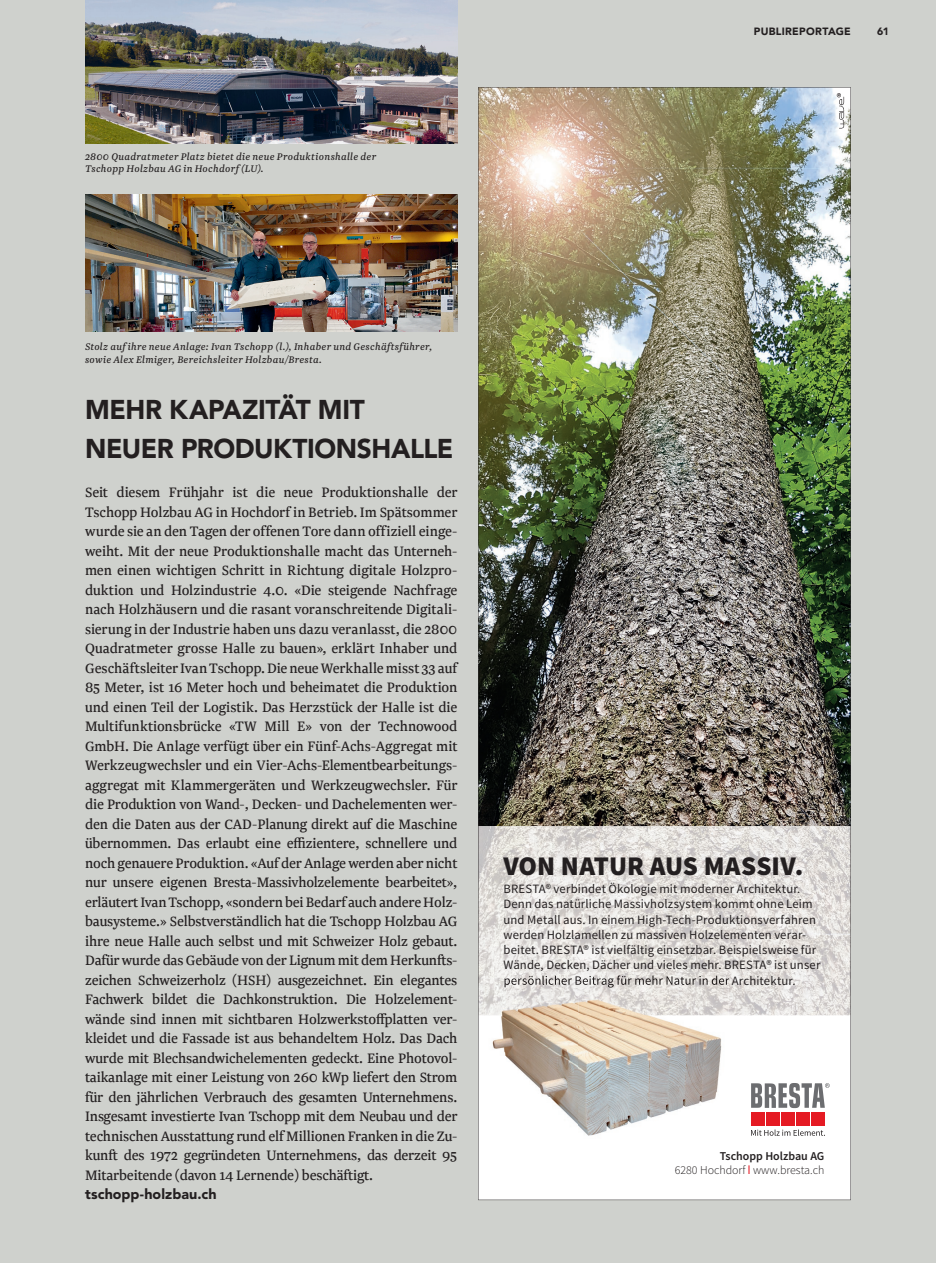
<style>
.page{position:relative;width:936px;height:1263px;background:#fff}
.page>*{position:absolute;margin:0;border:0;box-sizing:border-box;transform-origin:0 0}
.t1{font:900 27px/39px "Avenir LT Std";letter-spacing:-.015em;color:#231f20}
.t2{font:900 27px "Source Sans Pro";color:#231f20}
.t3{font:15.9px/19.5px "Newzald";letter-spacing:-.01em;color:#231f20;text-align:justify}
.t4{font:900 14.25px "Avenir LT Std";letter-spacing:.005em;color:#231f20}
.t5{font:12.75px/15.3px "Source Sans Pro";letter-spacing:.01em;color:#231f20}
.t6{font:300 12px/14.4px "Source Sans Pro";color:#231f20;text-align:right}
.t7{font:italic 11.25px/12.8px "Newzald";letter-spacing:.025em;color:#231f20}
.t8{font:900 10.5px "Avenir LT Std";letter-spacing:.025em;color:#231f20}
.s1{font-weight:600}
.s2{font-family:"Helvetica Neue";font-weight:400;color:#e51a23}
</style>
<div class="page">
<div style="left:0;top:0;width:935px;height:1263px;background:#cfd1cd"></div>
<img style="left:85px;top:0;width:372px;height:144px">
<img style="left:85px;top:194px;width:372px;height:138px">
<img style="left:478px;top:87px;width:372px;height:1113px">
<p class="t7" style="left:85px;top:150px;width:292px">2800 Quadratmeter Platz bietet die neue Produktionshalle der<br>Tschopp Holzbau AG in Hochdorf (LU).</p>
<p class="t8" style="left:753px;top:25px;width:98px">PUBLIREPORTAGE</p>
<p class="t8" style="left:877px;top:25px;width:13px">61</p>
<p class="t7" style="left:85px;top:340px;width:348px">Stolz auf ihre neue Anlage: Ivan Tschopp (l.), Inhaber und Geschäftsführer, sowie Alex Elmiger, Bereichsleiter Holzbau/Bresta.</p>
<h1 class="t1" style="left:85px;top:390px;width:370px">MEHR KAPAZITÄT MIT<br>NEUER PRODUKTIONSHALLE</h1>
<p class="t3" style="left:85px;top:482px;width:374px">Seit diesem Frühjahr ist die neue Produktionshalle der Tschopp Holzbau AG in Hochdorf in Betrieb. Im Spätsommer wurde sie an den Tagen der offenen Tore dann offiziell einge&shy;weiht. Mit der neue Produktionshalle macht das Unterneh&shy;men einen wichtigen Schritt in Richtung digitale Holzpro&shy;duktion und Holzindustrie 4.0. «Die steigende Nachfrage nach Holzhäusern und die rasant voranschreitende Digitali&shy;sierung in der Industrie haben uns dazu veranlasst, die 2800<br>Quadratmeter grosse Halle zu bauen», erklärt Inhaber und Geschäftsleiter Ivan Tschopp. Die neue Werkhalle misst 33 auf 85 Meter, ist 16 Meter hoch und beheimatet die Produktion und einen Teil der Logistik. Das Herzstück der Halle ist die Multifunktionsbrücke «TW Mill E» von der Technowood GmbH. Die Anlage verfügt über ein Fünf-Achs-Aggregat mit Werkzeugwechsler und ein Vier-Achs-Elementbearbeitungs&shy;aggregat mit Klammergeräten und Werkzeugwechsler. Für die Produktion von Wand-, Decken- und Dachelementen wer&shy;den die Daten aus der CAD-Planung direkt auf die Maschine übernommen. Das erlaubt eine effizientere, schnellere und noch genauere Produktion. «Auf der Anlage werden aber nicht nur unsere eigenen Bresta-Massivholzelemente bearbeitet», erläutert Ivan Tschopp, «sondern bei Bedarf auch andere Holz&shy;bausysteme.» Selbstverständlich hat die Tschopp Holzbau AG ihre neue Halle auch selbst und mit Schweizer Holz gebaut.<br>Dafür wurde das Gebäude von der Lignum mit dem Herkunfts&shy;zeichen Schweizerholz (HSH) ausgezeichnet. Ein elegantes Fachwerk bildet die Dachkonstruktion. Die Holzelement&shy;wände sind innen mit sichtbaren Holzwerkstoffplatten ver&shy;kleidet und die Fassade ist aus behandeltem Holz. Das Dach wurde mit Blechsandwichelementen gedeckt. Eine Photovol&shy;taikanlage mit einer Leistung von 260 kWp liefert den Strom für den jährlichen Verbrauch des gesamten Unternehmens.<br>Insgesamt investierte Ivan Tschopp mit dem Neubau und der technischen Ausstattung rund elf Millionen Franken in die Zu&shy;kunft des 1972 gegründeten Unternehmens, das derzeit 95<br>Mitarbeitende (davon 14 Lernende) beschäftigt.</p>
<p class="t4" style="left:85px;top:1186px;width:133px">tschopp-holzbau.ch</p>
<h1 class="t2" style="left:503px;top:848px;width:301px">VON NATUR AUS MASSIV.</h1>
<p class="t5" style="left:503px;top:881px;width:318px">BRESTA® verbindet Ökologie mit moderner Architektur.<br>Denn das natürliche Massivholz system kommt ohne Leim und Metall aus. In einem High-Tech-Produktions verfahren werden Holzlamellen zu massiven Holzelementen verar&shy;beitet. BRESTA® ist vielfältig einsetzbar. Beispielsweise für Wände, Decken, Dächer und vieles mehr. BRESTA® ist unser</p>
<p class="t6" style="left:674px;top:1149px;width:151px"><span class="s1">Tschopp Holzbau AG<br></span>6280 Hochdorf <span class="s2">l</span> www.bresta.ch</p>
</div>
